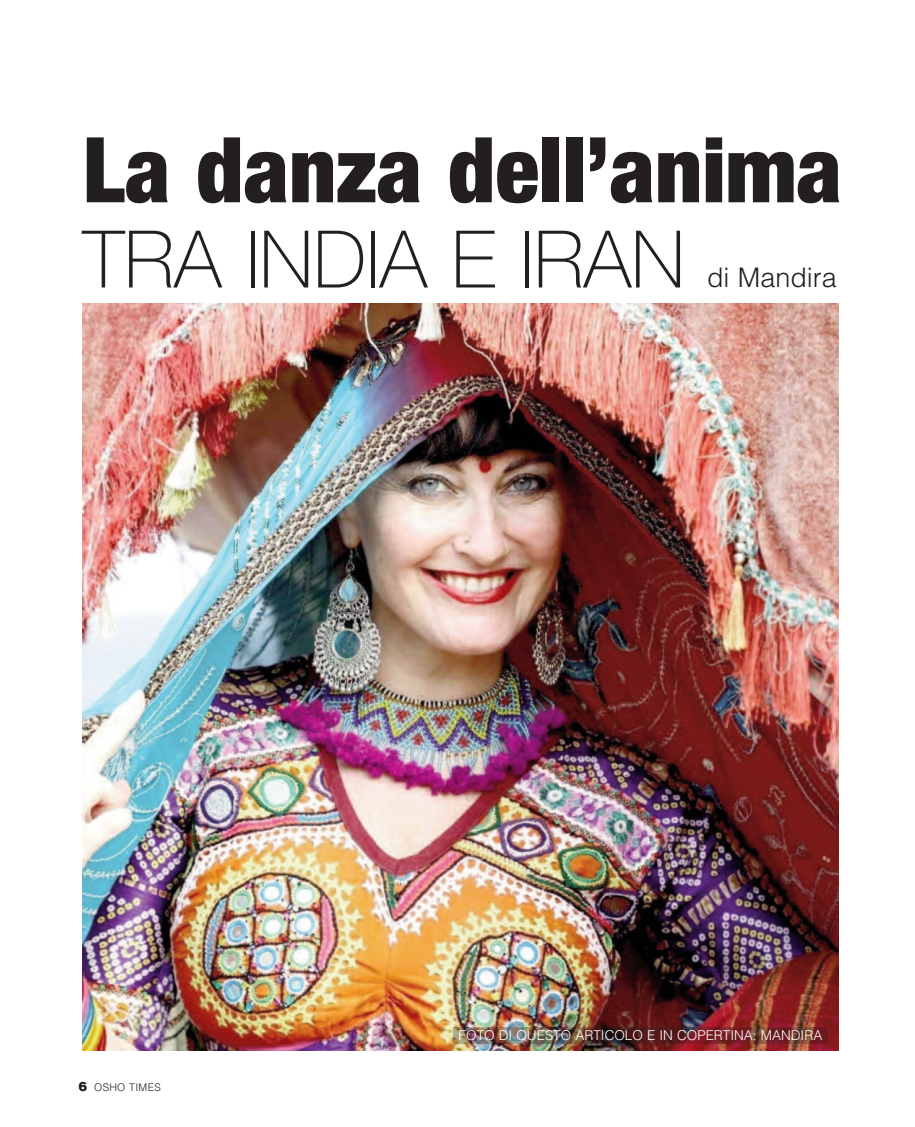
<style>
.page{position:relative;width:915px;height:1127px;background:#fff}
.page>*{position:absolute;margin:0;border:0;box-sizing:border-box;transform-origin:0 0}
.t1{font:900 condensed 90.75px "Helvetica Neue";color:#231f20}
.t2{font:100 79.5px "Helvetica Neue";color:#231f20}
.t3{font:300 27px "Helvetica";color:#231f20}
.t4{font:300 13.5px "Helvetica";color:#fff}
.t5{font:300 10.5px "Helvetica";letter-spacing:.03em;color:#231f20}
.s1{font-family:"Nimbus Sans Becker P Bla";font-weight:400;font-size:13.5px}
</style>
<div class="page">
<img style="left:83px;top:303px;width:754px;height:747px">
<div style="left:453px;top:1027px;width:374px;height:17px;background:#231f20;opacity:.3"></div>
<h1 class="t1" style="left:83px;top:95px;width:760px">La danza dell’anima</h1>
<h2 class="t2" style="left:83px;top:211px;width:603px">TRA INDIA E IRAN</h2>
<h3 class="t3" style="left:706px;top:255px;width:131px">di Mandira</h3>
<p class="t5" style="left:79px;top:1079px;width:84px"><span class="s1">6</span> OSHO TIMES</p>
<p class="t4" style="left:458px;top:1024px;width:365px">FOTO DI QUESTO ARTICOLO E IN COPERTINA: MANDIRA</p>
</div>
